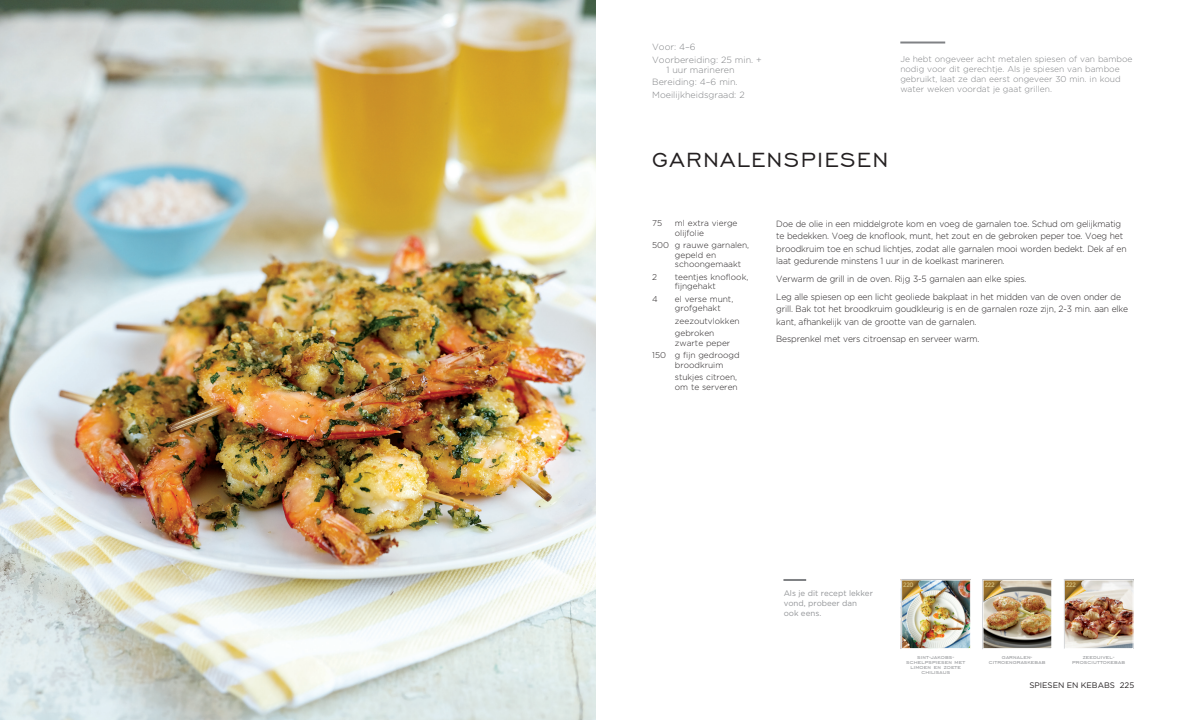
<style>
.page{position:relative;width:1191px;height:720px;background:#fff}
.page>*{position:absolute;margin:0;border:0;box-sizing:border-box;transform-origin:0 0}
.TMCL-Title{font:26px "Engravers Gothic BT";letter-spacing:.05em;color:#231f20}
.TMCL-Method{font:300 9px/12.3px "Gotham";letter-spacing:-.015em;color:#231f20;scale:.95 1}
.TMCL-Serves{font:300 9px/10px "Gotham";color:#808285}
.TMCL-Blurb{font:300 8.5px/10px "Gotham";color:#808285}
.TMCL-Ingredients{font:300 8.4px/9.6px "Gotham";color:#231f20}
.DI-Chocolate-IfYouLi{font:8px/10px "Gotham";color:#939598}
.Normale{font:8px "Gotham";color:#231f20}
.DI-Chocolate-SmallPi{font:7px/5px "Engravers Gothic BT";letter-spacing:.015em;color:#939598;text-align:center}
.t1{font:500 6.5px "Gotham Narrow";letter-spacing:-.05em;color:#d0bc7d}
</style>
<div class="page">
<img style="left:900px;top:579px;width:71px;height:70px">
<img style="left:982px;top:579px;width:70px;height:70px">
<img style="left:1063px;top:579px;width:71px;height:70px">
<img style="left:0;top:0;width:595px;height:720px">
<hr style="left:783px;top:579px;width:23px;height:2px;background:#808285">
<hr style="left:900px;top:42px;width:45px;height:2px;background:#808285">
<p class="TMCL-Serves" style="left:652px;top:41px;width:45px">Voor: 4–6</p>
<p class="TMCL-Serves" style="left:666px;top:54px;width:97px;text-indent:-14px">Voorbereiding: 25 min. +<br>1 uur marineren</p>
<p class="TMCL-Serves" style="left:652px;top:77px;width:87px">Bereiding: 4–6 min.</p>
<p class="TMCL-Serves" style="left:652px;top:90px;width:94px">Moeilijkheidsgraad: 2</p>
<p class="TMCL-Blurb" style="left:900px;top:54px;width:234px">Je hebt ongeveer acht metalen spiesen of van bamboe nodig voor dit gerechtje. Als je spiesen van bamboe gebruikt, laat ze dan eerst ongeveer 30 min. in koud water weken voordat je gaat grillen.</p>
<p class="TMCL-Title" style="left:652px;top:146px;width:238px">GARNALENSPIESEN</p>
<p class="TMCL-Ingredients" style="left:652px;top:218px;width:12px">75</p>
<p class="TMCL-Ingredients" style="left:675px;top:218px;width:64px">ml extra vierge olijfolie</p>
<p class="TMCL-Ingredients" style="left:675px;top:240px;width:76px;text-indent:-23px">500 g rauwe garnalen, gepeld en schoongemaakt</p>
<p class="TMCL-Ingredients" style="left:652px;top:272px;width:6px">2</p>
<p class="TMCL-Ingredients" style="left:675px;top:272px;width:75px">teentjes knoflook, fijngehakt</p>
<p class="TMCL-Ingredients" style="left:652px;top:294px;width:7px">4</p>
<p class="TMCL-Ingredients" style="left:675px;top:294px;width:60px">el verse munt, grofgehakt</p>
<p class="TMCL-Ingredients" style="left:675px;top:316px;width:66px">zeezoutvlokken</p>
<p class="TMCL-Ingredients" style="left:675px;top:328px;width:57px">gebroken zwarte peper</p>
<p class="TMCL-Ingredients" style="left:675px;top:350px;width:66px;text-indent:-23px">150 g fijn gedroogd broodkruim</p>
<p class="TMCL-Ingredients" style="left:675px;top:372px;width:64px">stukjes citroen, om te serveren</p>
<p class="TMCL-Method" style="left:776px;top:217px;width:370px">Doe de olie in een middelgrote kom en voeg de garnalen toe. Schud om gelijkmatig te bedekken. Voeg de knoflook, munt, het zout en de gebroken peper toe. Voeg het broodkruim toe en schud lichtjes, zodat alle garnalen mooi worden bedekt. Dek af en laat gedurende minstens 1 uur in de koelkast marineren.</p>
<p class="TMCL-Method" style="left:776px;top:272px;width:265px">Verwarm de grill in de oven. Rijg 3-5 garnalen aan elke spies.</p>
<p class="TMCL-Method" style="left:776px;top:290px;width:372px">Leg alle spiesen op een licht geoliede bakplaat in het midden van de oven onder de grill. Bak tot het broodkruim goudkleurig is en de garnalen roze zijn, 2-3 min. aan elke kant, afhankelijk van de grootte van de garnalen.</p>
<p class="TMCL-Method" style="left:776px;top:333px;width:215px">Besprenkel met vers citroensap en serveer warm.</p>
<p class="DI-Chocolate-IfYouLi" style="left:783px;top:588px;width:91px">Als je dit recept lekker vond, probeer dan ook eens.</p>
<p class="t1" style="left:903px;top:580px;width:12px">220</p>
<p class="t1" style="left:984px;top:580px;width:11px">222</p>
<p class="t1" style="left:1066px;top:580px;width:11px">222</p>
<p class="DI-Chocolate-SmallPi" style="left:906px;top:655px;width:61px">sint-jakobs&shy;schelpspiesen met limoen en zoete chilisaus</p>
<p class="DI-Chocolate-SmallPi" style="left:988px;top:655px;width:58px">garnalen&shy;citroengraskebab</p>
<p class="DI-Chocolate-SmallPi" style="left:1072px;top:655px;width:55px">zeeduivel&shy;prosciuttokebab</p>
<p class="Normale" style="left:1029px;top:680px;width:106px">SPIESEN EN KEBABS 225</p>
</div>
